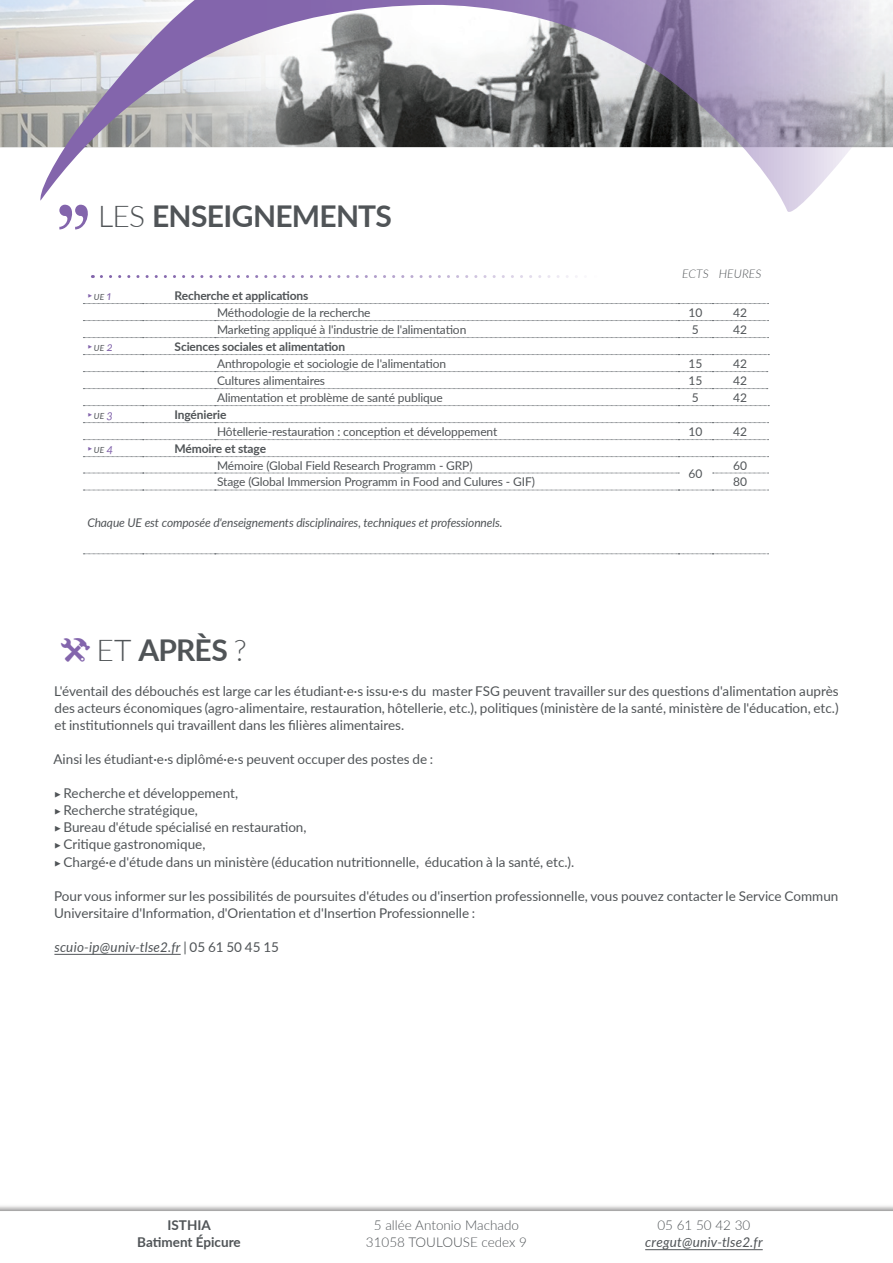
<style>
.page{position:relative;width:893px;height:1263px;background:#fff}
.page>*{position:absolute;margin:0;border:0;box-sizing:border-box;transform-origin:0 0}
.t1{font:75px "Entypo";color:#8365ac}
.t2{font:700 30px "Lato";letter-spacing:-.025em;color:#505457}
.t3{font:13.5px/17.1px "Lato";color:#505457;text-align:justify}
.Contact{font:italic 13.5px/17.1px "Lato";letter-spacing:.015em;color:#505457;text-align:center}
.Contact-2{font:300 13.5px/17.1px "Lato";color:#505457;text-align:center}
.Contact-3{font:700 13.5px/17.1px "Lato";color:#505457;text-align:center}
.Contenu_tableau{font:12px "Lato";letter-spacing:-.01em;color:#505457}
.Contenu_tableau-2{font:700 12px "Lato";letter-spacing:-.01em;color:#505457}
.Contenu_tableau-3{font:italic 12px "Lato";letter-spacing:-.01em;color:#505457}
.Contenu_tableau-4{font:italic 300 12px "Lato";letter-spacing:.01em;color:#505457}
.t4{font:italic 8.4px "Lato";letter-spacing:.005em;color:#505457}
.s1{font-weight:300}
.s2{font-size:12px;color:#8365ac}
.s3{font-family:"Modern Pictograms";font-weight:400;font-size:37.5px;color:#8365ac}
.s4{font-family:"Modern Pictograms"}
.s5{font-style:normal}
.s6{font-weight:300;font-style:normal}
</style>
<div class="page">
<svg style="left:0;top:1206px;width:893px;height:45px"></svg>
<svg style="left:0;top:0;width:39px;height:147px;background:#c2c4c4"></svg>
<hr style="left:54px;top:954px;width:127px;height:1px;background:#505457">
<svg style="left:83px;top:553px;width:686px;height:1px"></svg>
<svg style="left:83px;top:303px;width:686px;height:1px"></svg>
<svg style="left:83px;top:320px;width:686px;height:1px"></svg>
<svg style="left:83px;top:337px;width:686px;height:1px"></svg>
<svg style="left:83px;top:354px;width:686px;height:52px"></svg>
<svg style="left:83px;top:422px;width:686px;height:1px"></svg>
<svg style="left:83px;top:439px;width:686px;height:1px"></svg>
<svg style="left:83px;top:456px;width:686px;height:1px"></svg>
<svg style="left:83px;top:473px;width:596px;height:1px"></svg>
<svg style="left:713px;top:473px;width:56px;height:1px"></svg>
<svg style="left:83px;top:490px;width:686px;height:1px"></svg>
<svg style="left:101px;top:275px;width:476px;height:3px"></svg>
<svg style="left:39px;top:0;width:854px;height:212px"></svg>
<hr style="left:645px;top:1249px;width:118px;height:1px;background:#505457">
<h1 class="t1" style="left:56px;top:166px;width:37px">;</h1>
<h2 class="t2" style="left:98px;top:194px;width:295px"><span class="s1">LES</span> ENSEIGNEMENTS</h2>
<p class="Contenu_tableau-4" style="left:682px;top:265px;width:28px">ECTS</p>
<p class="Contenu_tableau-4" style="left:719px;top:265px;width:44px">HEURES</p>
<p class="t4" style="left:87px;top:291px;width:25px"><sup>&gt;</sup>UE <span class="s2">1</span></p>
<p class="Contenu_tableau-2" style="left:175px;top:287px;width:135px">Recherche et applications</p>
<p class="Contenu_tableau" style="left:217px;top:304px;width:155px">Méthodologie de la recherche</p>
<p class="Contenu_tableau" style="left:689px;top:304px;width:15px">10</p>
<p class="Contenu_tableau" style="left:733px;top:304px;width:15px">42</p>
<p class="Contenu_tableau" style="left:217px;top:321px;width:251px">Marketing appliqué à l'industrie de l'alimentation</p>
<p class="Contenu_tableau" style="left:692px;top:321px;width:8px">5</p>
<p class="Contenu_tableau" style="left:733px;top:321px;width:15px">42</p>
<p class="t4" style="left:87px;top:342px;width:27px"><sup>&gt;</sup>UE <span class="s2">2</span></p>
<p class="Contenu_tableau-2" style="left:175px;top:338px;width:172px">Sciences sociales et alimentation</p>
<p class="Contenu_tableau" style="left:217px;top:355px;width:231px">Anthropologie et sociologie de l'alimentation</p>
<p class="Contenu_tableau" style="left:689px;top:355px;width:15px">15</p>
<p class="Contenu_tableau" style="left:733px;top:355px;width:15px">42</p>
<p class="Contenu_tableau" style="left:217px;top:372px;width:110px">Cultures alimentaires</p>
<p class="Contenu_tableau" style="left:689px;top:372px;width:15px">15</p>
<p class="Contenu_tableau" style="left:733px;top:372px;width:15px">42</p>
<p class="Contenu_tableau" style="left:217px;top:389px;width:227px">Alimentation et problème de santé publique</p>
<p class="Contenu_tableau" style="left:692px;top:389px;width:8px">5</p>
<p class="Contenu_tableau" style="left:733px;top:389px;width:15px">42</p>
<p class="t4" style="left:87px;top:410px;width:27px"><sup>&gt;</sup>UE <span class="s2">3</span></p>
<p class="Contenu_tableau-2" style="left:175px;top:406px;width:53px">Ingénierie</p>
<p class="Contenu_tableau" style="left:217px;top:423px;width:282px">Hôtellerie-restauration : conception et développement</p>
<p class="Contenu_tableau" style="left:689px;top:423px;width:15px">10</p>
<p class="Contenu_tableau" style="left:733px;top:423px;width:15px">42</p>
<p class="t4" style="left:87px;top:444px;width:27px"><sup>&gt;</sup>UE <span class="s2">4</span></p>
<p class="Contenu_tableau-2" style="left:175px;top:440px;width:93px">Mémoire et stage</p>
<p class="Contenu_tableau" style="left:217px;top:457px;width:257px">Mémoire (Global Field Research Programm - GRP)</p>
<p class="Contenu_tableau" style="left:689px;top:465px;width:15px">60</p>
<p class="Contenu_tableau" style="left:733px;top:457px;width:15px">60</p>
<p class="Contenu_tableau" style="left:217px;top:473px;width:319px">Stage (Global Immersion Programm in Food and Culures - GIF)</p>
<p class="Contenu_tableau" style="left:733px;top:473px;width:15px">80</p>
<p class="Contenu_tableau-3" style="left:87px;top:514px;width:417px">Chaque UE est composée d'enseignements disciplinaires, techniques et professionnels.</p>
<p class="t2" style="left:60px;top:628px;width:188px"><span class="s3">(</span> <span class="s1">ET</span> APRÈS <span class="s1">?</span></p>
<p class="t3" style="left:54px;top:681px;width:786px">L'éventail des débouchés est large car les étudiant·e·s issu·e·s du master FSG peuvent travailler sur des questions d'alimentation auprès des acteurs économiques (agro-alimentaire, restauration, hôtellerie, etc.), politiques (ministère de la santé, ministère de l'éducation, etc.) et institutionnels qui travaillent dans les filières alimentaires.</p>
<p class="t3" style="left:54px;top:750px;width:381px">Ainsi les étudiant·e·s diplômé·e·s peuvent occuper des postes de :</p>
<p class="t3" style="left:54px;top:784px;width:186px"><span class="s4">&gt;</span> Recherche et développement,</p>
<p class="t3" style="left:54px;top:801px;width:146px"><span class="s4">&gt;</span> Recherche stratégique,</p>
<p class="t3" style="left:54px;top:818px;width:254px"><span class="s4">&gt;</span> Bureau d'étude spécialisé en restauration,</p>
<p class="t3" style="left:54px;top:835px;width:153px"><span class="s4">&gt;</span> Critique gastronomique,</p>
<p class="t3" style="left:54px;top:852px;width:522px"><span class="s4">&gt;</span> Chargé·e d'étude dans un ministère (éducation nutritionnelle, éducation à la santé, etc.).</p>
<p class="t3" style="left:54px;top:887px;width:786px">Pour vous informer sur les possibilités de poursuites d'études ou d'insertion professionnelle, vous pouvez contacter le Service Commun<br>Universitaire d'Information, d'Orientation et d'Insertion Professionnelle :</p>
<p class="Contact" style="left:54px;top:938px;width:226px">scuio-ip@univ-tlse2.fr <span class="s5">| 05 61 50 45 15</span></p>
<p class="Contact-3" style="left:137px;top:1216px;width:105px">ISTHIA<br>Batiment Épicure</p>
<p class="Contact-2" style="left:366px;top:1216px;width:163px">5 allée Antonio Machado<br>31058 TOULOUSE cedex 9</p>
<p class="Contact" style="left:645px;top:1216px;width:119px"><span class="s6">05 61 50 42 30 </span>cregut@univ-tlse2.fr</p>
</div>
